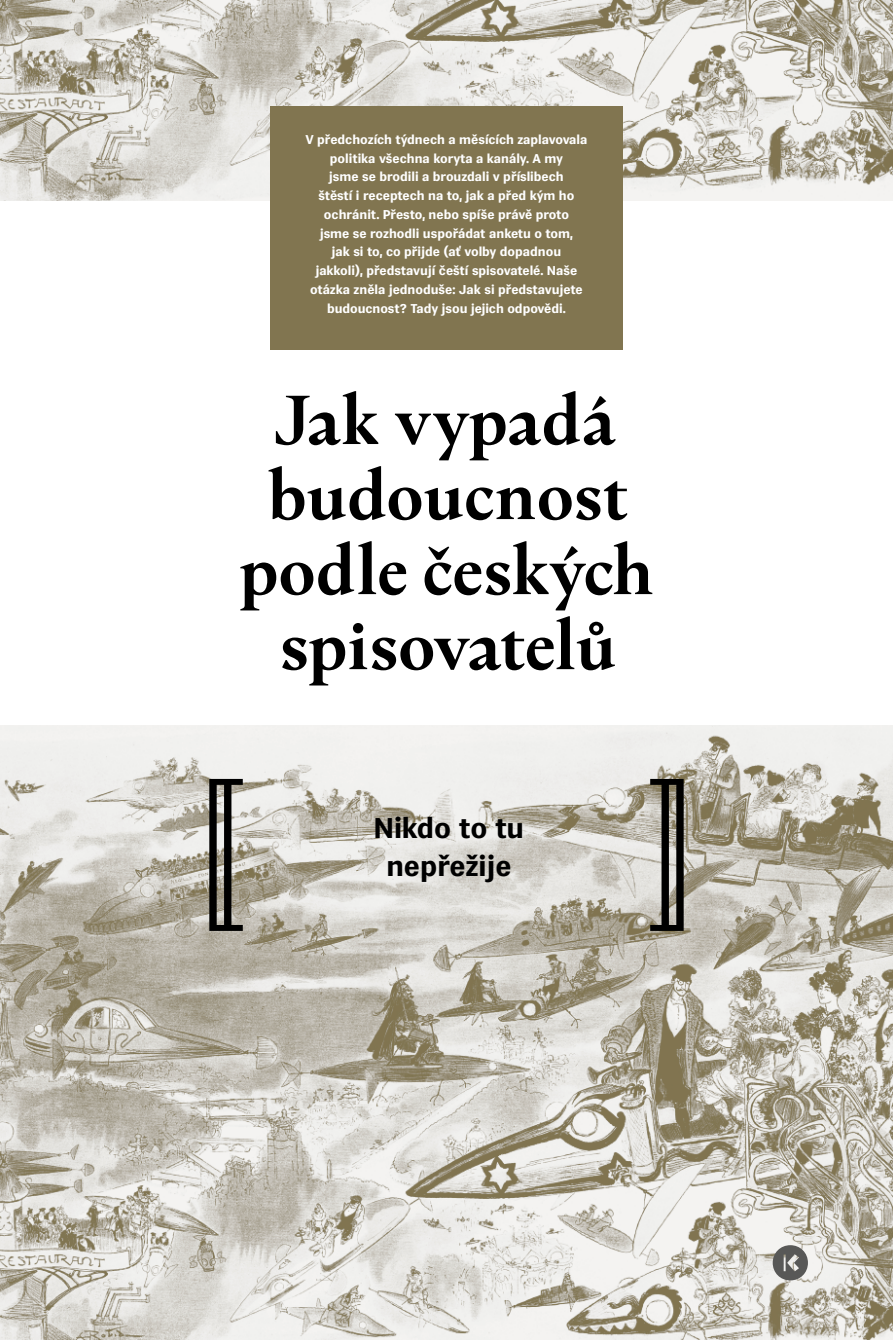
<style>
.page{position:relative;width:893px;height:1340px;background:#fff}
.page>*{position:absolute;margin:0;border:0;box-sizing:border-box;transform-origin:0 0}
.Nadpis_Rubriky{font:600 75px/75px "Kunda Book Premium";letter-spacing:-.005em;color:#000;text-align:center}
.Citace-velka{font:700 28.5px/37.5px "Vegan Sans Premium";color:#000;text-align:center}
.boxik{font:700 12.75px/18.8px "Vegan Sans Premium";color:#fff;text-align:center}
</style>
<div class="page">
<img style="left:0;top:725px;width:893px;height:614px">
<img style="left:0;top:0;width:893px;height:200px">
<svg style="left:650px;top:779px;width:34px;height:151px;background:#696762"></svg>
<svg style="left:209px;top:779px;width:34px;height:151px;background:#67655f"></svg>
<div style="left:270px;top:106px;width:353px;height:244px;background:#817550"></div>
<svg style="left:773px;top:1245px;width:35px;height:35px"></svg>
<p class="boxik" style="left:305px;top:130px;width:284px">V předchozích týdnech a měsících zaplavovala politika všechna koryta a kanály. A my<br>jsme se brodili a brouzdali v příslibech<br>štěstí i receptech na to, jak a před kým ho ochránit. Přesto, nebo spíše právě proto<br>jsme se rozhodli uspořádat anketu o tom,<br>jak si to, co přijde (ať volby dopadnou<br>jakkoli), představují čeští spisovatelé. Naše otázka zněla jednoduše: Jak si představujete budoucnost? Tady jsou jejich odpovědi.</p>
<p class="Nadpis_Rubriky" style="left:239px;top:382px;width:417px">Jak vypadá budoucnost podle českých spisovatelů</p>
<p class="Citace-velka" style="left:374px;top:809px;width:152px">Nikdo to tu nepřežije</p>
</div>
